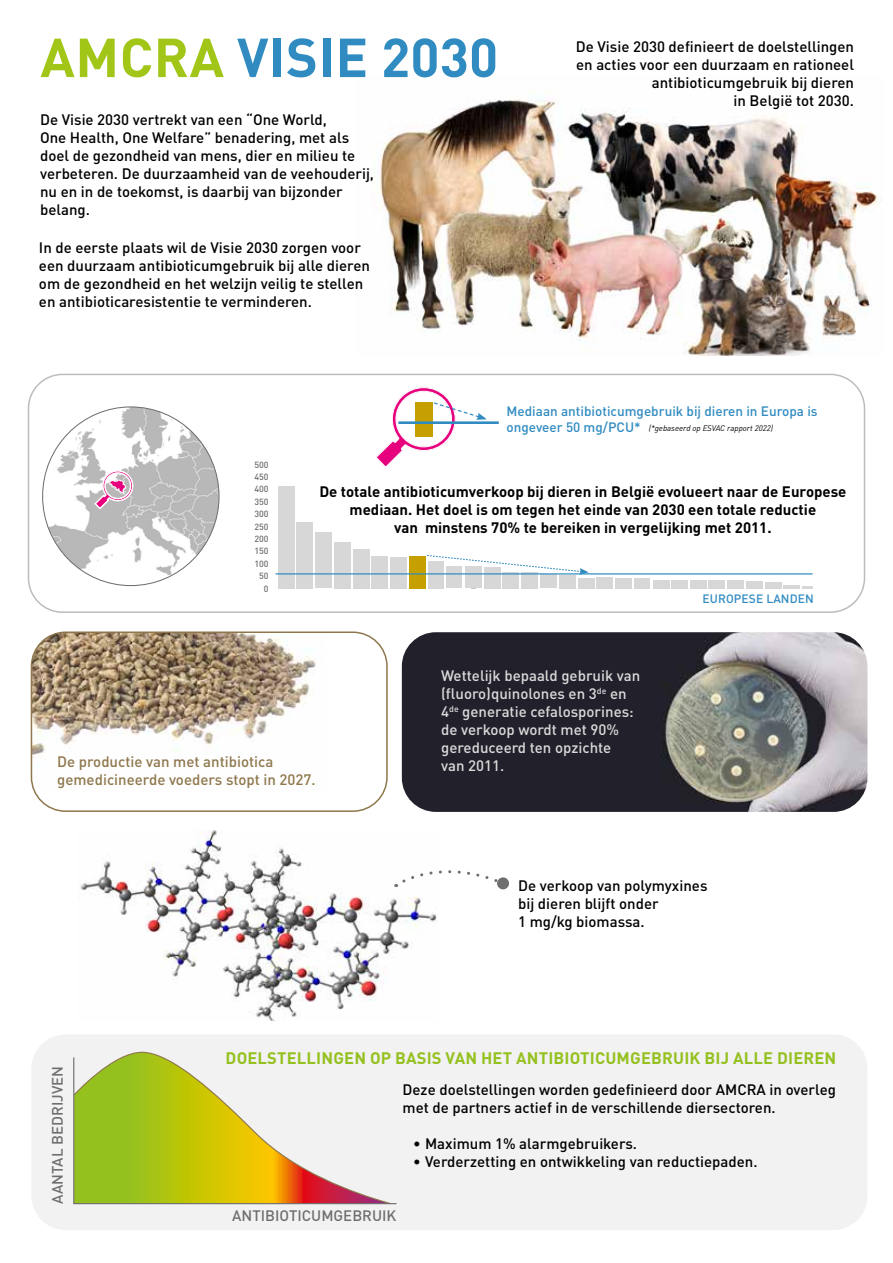
<style>
.page{position:relative;width:893px;height:1263px;background:#fff}
.page>*{position:absolute;margin:0;border:0;box-sizing:border-box;transform-origin:0 0}
.t1{font:700 54px "DINOT";letter-spacing:.01em;color:#308bc1}
.t2{font:700 16.5px "DINOT";letter-spacing:.01em;color:#95c11f}
.t3{font:500 15px/18px "DINOT";color:#000}
.t4{font:700 15px/18px "DINOT";color:#000;text-align:center}
.t5{font:500 15px/18px "DINOT";color:#dadada}
.t6{font:500 15px/18px "DINOT";color:#8e774c}
.t7{font:500 15px "DINOT";color:#706f6f}
.t8{font:500 13.5px "DINOT";color:#308bc1}
.t9{font:500 12px "DINOT";letter-spacing:.01em;color:#308bc1}
.t10{font:500 8.85px/12.5px "DINOT";color:#706f6f;text-align:right}
.t11{font:italic 8.1px "DINOT";color:#000}
.s1{color:#a2c617}
.s2{font-weight:500;font-style:normal;font-size:13.5px;color:#308bc1}
</style>
<div class="page">
<img style="left:31px;top:634px;width:285px;height:159px">
<div style="left:31px;top:631px;width:357px;height:181px;border:2px solid #8e774c;border-radius:34px"></div>
<img style="left:402px;top:632px;width:465px;height:180px">
<img style="left:380px;top:91px;width:502px;height:265px">
<img style="left:80px;top:830px;width:357px;height:190px">
<svg style="left:396px;top:863px;width:102px;height:24px"></svg>
<div style="left:497px;top:877px;width:12px;height:12px;background:#706f6f;border-radius:50%"></div>
<div style="left:31px;top:1034px;width:836px;height:196px;background:#f2f2f2;border-radius:34px"></div>
<svg style="left:73px;top:1056px;width:324px;height:149px"></svg>
<div style="left:28px;top:374px;width:837px;height:239px;border:2px solid #bcbcbc;border-radius:34px"></div>
<img style="left:43px;top:408px;width:175px;height:178px">
<svg style="left:94px;top:470px;width:40px;height:40px"></svg>
<svg style="left:275px;top:486px;width:538px;height:103px"></svg>
<div style="left:409px;top:556px;width:16px;height:32px;background:#c69f00"></div>
<svg style="left:426px;top:555px;width:163px;height:20px"></svg>
<svg style="left:376px;top:387px;width:111px;height:80px"></svg>
<hr style="left:398px;top:421px;width:101px;height:3px;background:#308bc1">
<hr style="left:275px;top:573px;width:538px;height:1px;background:#308bc1">
<h1 class="t1" style="left:40px;top:22px;width:459px"><span class="s1">AMCRA</span> VISIE 2030</h1>
<p class="t3" style="left:40px;top:111px;width:335px">De Visie 2030 vertrekt van een “One World,<br>One Health, One Welfare” benadering, met als doel de gezondheid van mens, dier en milieu te verbeteren. De duurzaamheid van de veehouderij, nu en in de toekomst, is daarbij van bijzonder belang.</p>
<p class="t3" style="left:39px;top:239px;width:333px">In de eerste plaats wil de Visie 2030 zorgen voor een duurzaam antibioticumgebruik bij alle dieren om de gezondheid en het welzijn veilig te stellen en antibioticaresistentie te verminderen.</p>
<p class="t3" style="left:576px;top:37px;width:280px;text-align:right">De Visie 2030 definieert de doelstellingen en acties voor een duurzaam en rationeel antibioticumgebruik bij dieren<br>in België tot 2030.</p>
<p class="t8" style="left:507px;top:402px;width:313px">Mediaan antibioticumgebruik bij dieren in Europa is</p>
<p class="t11" style="left:507px;top:423px;width:268px"><span class="s2">ongeveer 50 mg/PCU*</span> (*gebaseerd op ESVAC rapport 2022)</p>
<p class="t10" style="left:254px;top:458px;width:16px">500<br>450<br>400<br>350<br>300<br>250<br>200<br>150<br>100<br>50<br>0</p>
<p class="t4" style="left:319px;top:482px;width:529px">De totale antibioticumverkoop bij dieren in België evolueert naar de Europese mediaan. Het doel is om tegen het einde van 2030 een totale reductie<br>van minstens 70% te bereiken in vergelijking met 2011.</p>
<p class="t9" style="left:702px;top:591px;width:113px">EUROPESE LANDEN</p>
<p class="t6" style="left:57px;top:753px;width:260px">De productie van met antibiotica gemedicineerde voeders stopt in 2027.</p>
<p class="t5" style="left:441px;top:666px;width:201px">Wettelijk bepaald gebruik van (fluoro)quinolones en 3<sup>de</sup> en<br>4<sup>de</sup> generatie cefalosporines: de verkoop wordt met 90% gereduceerd ten opzichte<br>van 2011.</p>
<p class="t3" style="left:518px;top:876px;width:191px">De verkoop van polymyxines bij dieren blijft onder<br>1 mg/kg biomassa.</p>
<p class="t7" style="left:48px;top:1203px;width:139px;rotate:-90deg">AANTAL BEDRIJVEN</p>
<p class="t2" style="left:226px;top:1047px;width:612px">DOELSTELLINGEN OP BASIS VAN HET ANTIBIOTICUMGEBRUIK BIJ ALLE DIEREN</p>
<p class="t3" style="left:403px;top:1080px;width:435px">Deze doelstellingen worden gedefinieerd door AMCRA in overleg met de partners actief in de verschillende diersectoren.</p>
<p class="t3" style="left:413px;top:1134px;width:226px">• Maximum 1% alarmgebruikers.</p>
<p class="t3" style="left:413px;top:1152px;width:346px">• Verderzetting en ontwikkeling van reductiepaden.</p>
<p class="t7" style="left:232px;top:1206px;width:166px">ANTIBIOTICUMGEBRUIK</p>
</div>
